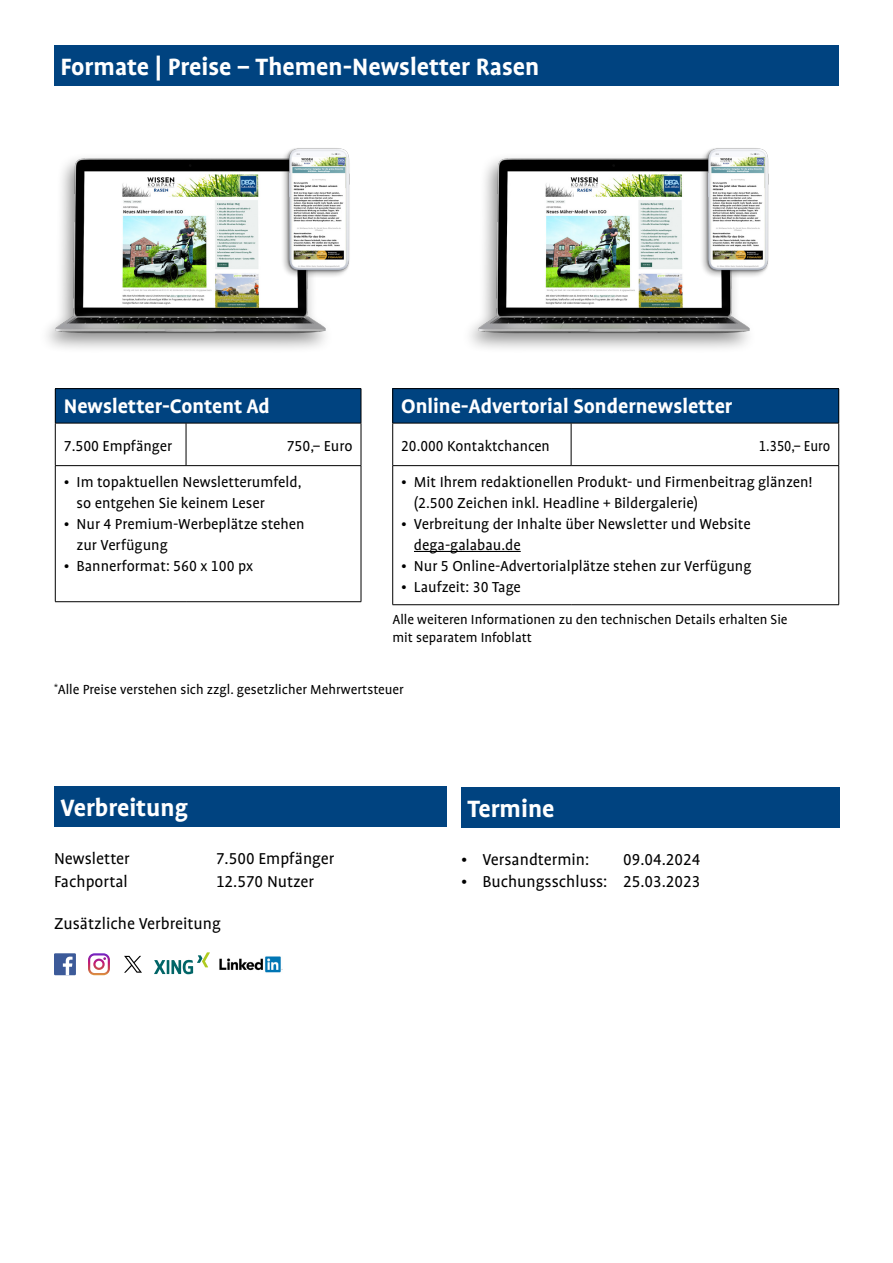
<style>
.page{position:relative;width:893px;height:1263px;background:#fff}
.page>*{position:absolute;margin:0;border:0;box-sizing:border-box;transform-origin:0 0}
.H1_FM_alleSpalten_Gr{font:700 27px "UV Profile";color:#fff}
.H1_GaLaBau_alleSpalt{font:700 27px "UV Profile";color:#fff}
.H1_GaLaBau_einzelspa{font:700 27px "UV Profile";color:#fff}
.Copy{font:700 22.5px "UV Profile";color:#fff}
.Copy-2{font:18px "UV Profile";color:#000}
.Copy-3{font:18px "UV Profile Tab";color:#000}
.Copy-4{font:16.5px/21px "UV Profile";color:#000}
.Copy-5{font:16.5px "UV Profile";color:#000;scale:.92 1}
.Copy-6{font:15px/18px "UV Profile";color:#000}
.s1{font-family:"UV Profile Tab"}
.s2{font-family:"UV Profile"}
</style>
<div class="page">
<div style="left:54px;top:45px;width:785px;height:40px;background:#004380"></div>
<img style="left:47px;top:158px;width:279px;height:191px">
<img style="left:271px;top:148px;width:79px;height:140px">
<img style="left:470px;top:158px;width:280px;height:191px">
<img style="left:690px;top:148px;width:79px;height:140px">
<div style="left:54px;top:787px;width:392px;height:40px;background:#004380"></div>
<div style="left:461px;top:787px;width:379px;height:40px;background:#004380"></div>
<div style="left:55px;top:389px;width:306px;height:34px;background:#004380"></div>
<svg style="left:56px;top:424px;width:305px;height:177px"></svg>
<hr style="left:55px;top:388px;width:131px;height:1px;background:#000">
<hr style="left:55px;top:389px;width:1px;height:34px;background:#000">
<hr style="left:186px;top:388px;width:175px;height:1px;background:#000">
<hr style="left:361px;top:389px;width:1px;height:34px;background:#000">
<hr style="left:55px;top:423px;width:131px;height:1px;background:#000">
<hr style="left:55px;top:423px;width:1px;height:42px;background:#000">
<hr style="left:186px;top:423px;width:175px;height:1px;background:#000">
<hr style="left:186px;top:423px;width:1px;height:42px;background:#000">
<hr style="left:361px;top:423px;width:1px;height:42px;background:#000">
<hr style="left:55px;top:465px;width:131px;height:1px;background:#000">
<hr style="left:55px;top:466px;width:1px;height:135px;background:#000">
<hr style="left:186px;top:465px;width:175px;height:1px;background:#000">
<hr style="left:361px;top:466px;width:1px;height:135px;background:#000">
<hr style="left:55px;top:601px;width:131px;height:1px;background:#000">
<hr style="left:186px;top:601px;width:175px;height:1px;background:#000">
<div style="left:393px;top:389px;width:446px;height:34px;background:#004380"></div>
<svg style="left:393px;top:424px;width:445px;height:180px"></svg>
<hr style="left:392px;top:388px;width:179px;height:1px;background:#000">
<hr style="left:392px;top:389px;width:1px;height:34px;background:#000">
<hr style="left:571px;top:388px;width:268px;height:1px;background:#000">
<hr style="left:838px;top:389px;width:1px;height:34px;background:#000">
<hr style="left:392px;top:423px;width:179px;height:1px;background:#000">
<hr style="left:392px;top:423px;width:1px;height:42px;background:#000">
<hr style="left:571px;top:423px;width:268px;height:1px;background:#000">
<hr style="left:571px;top:423px;width:1px;height:42px;background:#000">
<hr style="left:838px;top:423px;width:1px;height:42px;background:#000">
<hr style="left:392px;top:465px;width:179px;height:1px;background:#000">
<hr style="left:392px;top:466px;width:1px;height:138px;background:#000">
<hr style="left:571px;top:465px;width:268px;height:1px;background:#000">
<hr style="left:838px;top:466px;width:1px;height:138px;background:#000">
<hr style="left:392px;top:604px;width:179px;height:1px;background:#000">
<hr style="left:571px;top:604px;width:268px;height:1px;background:#000">
<hr style="left:414px;top:551px;width:107px;height:1px;background:#000">
<div style="left:54px;top:953px;width:22px;height:22px;background:#3c5a99"></div>
<svg style="left:63px;top:956px;width:10px;height:19px"></svg>
<svg style="left:88px;top:953px;width:22px;height:22px"></svg>
<svg style="left:124px;top:956px;width:18px;height:17px"></svg>
<img style="left:219px;top:956px;width:63px;height:17px">
<svg style="left:154px;top:952px;width:56px;height:22px"></svg>
<p class="H1_FM_alleSpalten_Gr" style="left:60px;top:52px;width:480px">Formate | Preise – Themen-Newsletter Rasen</p>
<p class="Copy" style="left:64px;top:394px;width:208px">Newsletter-Content Ad</p>
<p class="Copy-4" style="left:64px;top:435px;width:110px"><span class="s1">7</span>.<span class="s1">500</span> Empfänger</p>
<p class="Copy-4" style="left:287px;top:435px;width:67px"><span class="s1">750</span>,– Euro</p>
<p class="Copy-4" style="left:77px;top:471px;width:226px;text-indent:-13px">• Im topaktuellen Newsletterumfeld, so entgehen Sie keinem Leser</p>
<p class="Copy-4" style="left:77px;top:513px;width:230px;text-indent:-13px">• Nur <span class="s1">4</span> Premium-Werbeplätze stehen zur Verfügung</p>
<p class="Copy-4" style="left:64px;top:555px;width:191px">• Bannerformat: <span class="s1">560</span> x <span class="s1">100</span> px</p>
<p class="Copy" style="left:401px;top:394px;width:333px">Online-Advertorial Sondernewsletter</p>
<p class="Copy-4" style="left:401px;top:435px;width:150px"><span class="s1">20</span>.<span class="s1">000</span> Kontaktchancen</p>
<p class="Copy-5" style="left:759px;top:437px;width:79px"><span class="s1">1</span>.<span class="s1">350</span>,– Euro</p>
<p class="Copy-4" style="left:414px;top:471px;width:400px;text-indent:-13px">• Mit Ihrem redaktionellen Produkt- und Firmenbeitrag glänzen! (<span class="s1">2</span>.<span class="s1">500</span> Zeichen inkl. Headline + Bildergalerie)</p>
<p class="Copy-4" style="left:414px;top:513px;width:338px;text-indent:-13px">• Verbreitung der Inhalte über Newsletter und Website dega-galabau.de</p>
<p class="Copy-4" style="left:401px;top:555px;width:352px">• Nur <span class="s1">5</span> Online-Advertorialplätze stehen zur Verfügung</p>
<p class="Copy-4" style="left:401px;top:576px;width:121px">• Laufzeit: <span class="s1">30</span> Tage</p>
<p class="Copy-6" style="left:392px;top:610px;width:397px">Alle weiteren Informationen zu den technischen Details erhalten Sie mit separatem Infoblatt</p>
<p class="Copy-6" style="left:54px;top:681px;width:351px"><sup>*</sup>Alle Preise verstehen sich zzgl. gesetzlicher Mehrwertsteuer</p>
<p class="H1_GaLaBau_alleSpalt" style="left:60px;top:793px;width:129px">Verbreitung</p>
<p class="Copy-2" style="left:54px;top:849px;width:77px">Newsletter</p>
<p class="Copy-2" style="left:216px;top:849px;width:120px"><span class="s1">7.500</span> Empfänger</p>
<p class="Copy-2" style="left:54px;top:872px;width:75px">Fachportal</p>
<p class="Copy-3" style="left:216px;top:872px;width:100px">12.570 <span class="s2">Nutzer</span></p>
<p class="Copy-2" style="left:54px;top:914px;width:168px">Zusätzliche Verbreitung</p>
<p class="H1_GaLaBau_einzelspa" style="left:468px;top:794px;width:88px">Termine</p>
<p class="Copy-2" style="left:461px;top:850px;width:130px">• Versandtermin:</p>
<p class="Copy-3" style="left:623px;top:850px;width:79px">09<span class="s2">.</span>04<span class="s2">.</span>2024</p>
<p class="Copy-2" style="left:461px;top:872px;width:241px">• Buchungsschluss: <span class="s1">25</span>.<span class="s1">03</span>.<span class="s1">2023</span></p>
</div>
